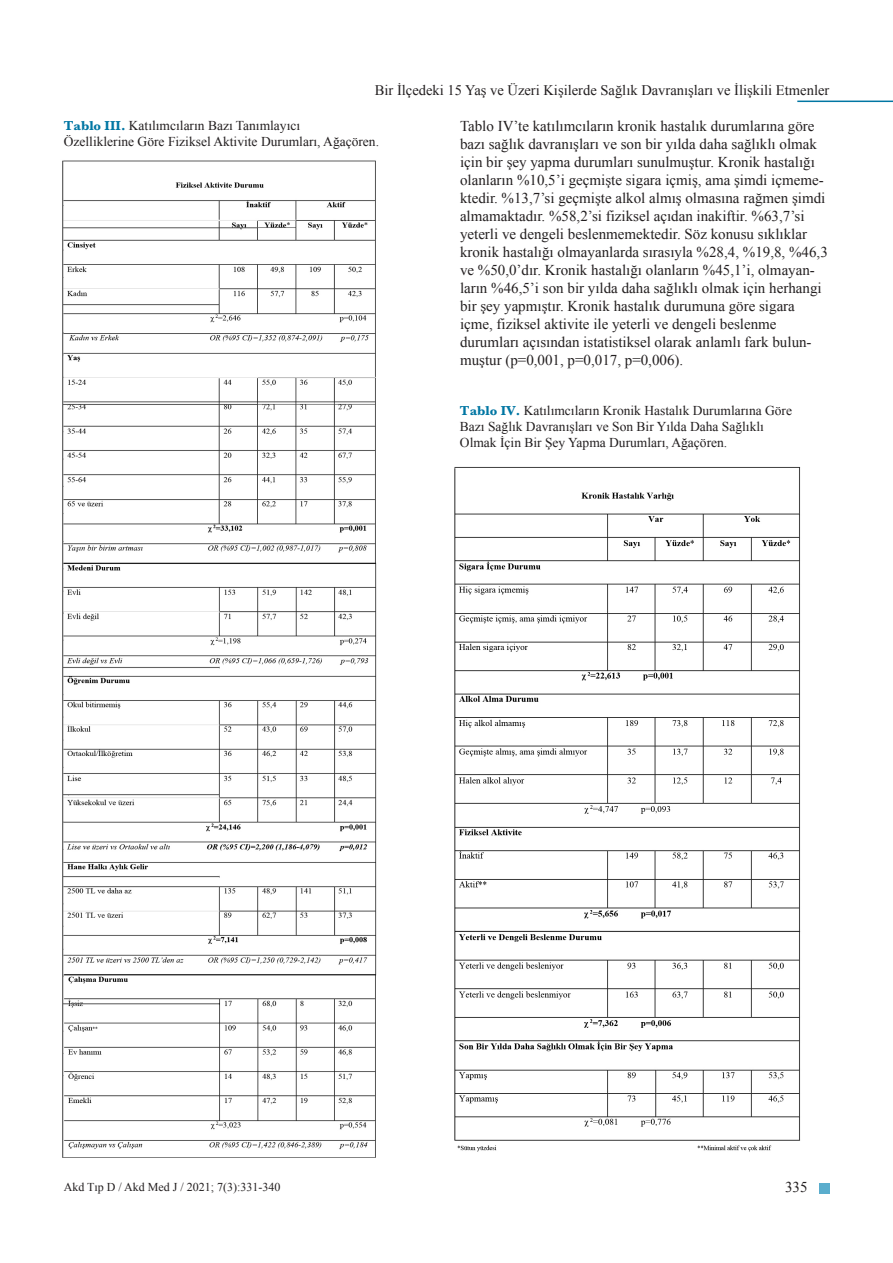
<style>
.page{position:relative;width:893px;height:1263px;background:#fff}
.page>*{position:absolute;margin:0;border:0;box-sizing:border-box;transform-origin:0 0}
.t1{font:15px/18px "Times New Roman";color:#231f20}
.t2{font:14.55px "Times New Roman";color:#231f20}
.t3{font:13.5px/16.2px "Times New Roman";color:#231f20}
.t4{font:12px "Times New Roman";color:#231f20}
.s1{font-family:"Baskerville";font-weight:700;color:#0076a3}
</style>
<div class="page">
<img style="left:62px;top:160px;width:315px;height:998px">
<hr style="left:797px;top:101px;width:96px;height:1px;background:#0076a3">
<div style="left:819px;top:1183px;width:10px;height:10px;background:#5aadcd"></div>
<img style="left:454px;top:467px;width:347px;height:685px">
<p class="t2" style="left:375px;top:80px;width:456px">Bir İlçedeki 15 Yaş ve Üzeri Kişilerde Sağlık Davranışları ve İlişkili Etmenler</p>
<p class="t3" style="left:64px;top:117px;width:317px"><span class="s1">Tablo III.</span> Katılımcıların Bazı Tanımlayıcı<br>Özelliklerine Göre Fiziksel Aktivite Durumları, Ağaçören.</p>
<p class="t1" style="left:460px;top:116px;width:369px">Tablo IV’te katılımcıların kronik hastalık durumlarına göre bazı sağlık davranışları ve son bir yılda daha sağlıklı olmak için bir şey yapma durumları sunulmuştur. Kronik hastalığı olanların %10,5’i geçmişte sigara içmiş, ama şimdi içmeme&shy;ktedir. %13,7’si geçmişte alkol almış olmasına rağmen şimdi almamaktadır. %58,2’si fiziksel açıdan inakiftir. %63,7’si yeterli ve dengeli beslenmemektedir. Söz konusu sıklıklar kronik hastalığı olmayanlarda sırasıyla %28,4, %19,8, %46,3 ve %50,0’dır. Kronik hastalığı olanların %45,1’i, olmayan&shy;ların %46,5’i son bir yılda daha sağlıklı olmak için herhangi bir şey yapmıştır. Kronik hastalık durumuna göre sigara içme, fiziksel aktivite ile yeterli ve dengeli beslenme durumları açısından istatistiksel olarak anlamlı fark bulun&shy;muştur (p=0,001, p=0,017, p=0,006).</p>
<p class="t3" style="left:460px;top:402px;width:334px"><span class="s1">Tablo IV.</span> Katılımcıların Kronik Hastalık Durumlarına Göre<br>Bazı Sağlık Davranışları ve Son Bir Yılda Daha Sağlıklı<br>Olmak İçin Bir Şey Yapma Durumları, Ağaçören.</p>
<p class="t4" style="left:64px;top:1179px;width:218px">Akd Tıp D / Akd Med J / 2021; 7(3):331-340</p>
<p class="t1" style="left:785px;top:1178px;width:24px">335</p>
</div>
